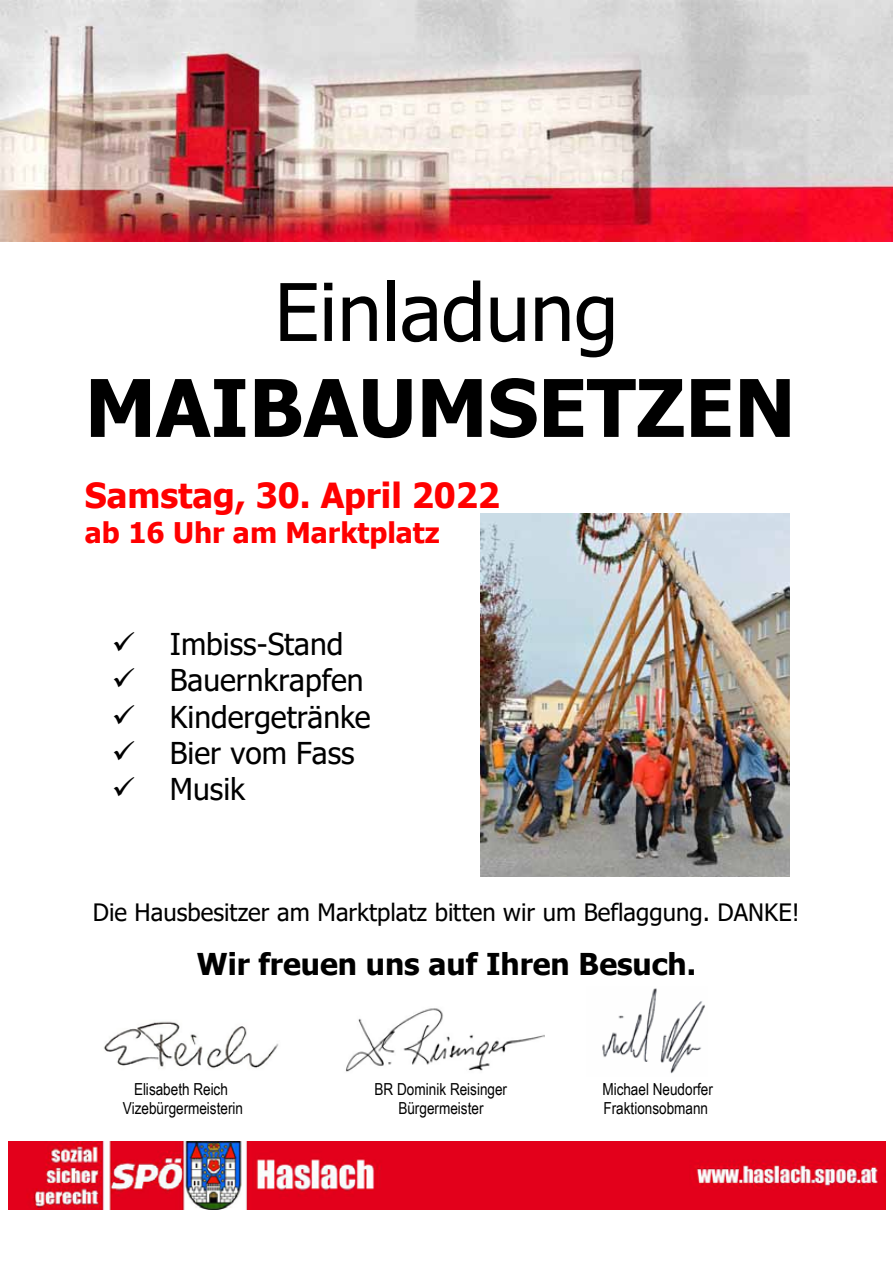
<style>
.page{position:relative;width:893px;height:1263px;background:#fff}
.page>*{position:absolute;margin:0;border:0;box-sizing:border-box;transform-origin:0 0}
.t1{font:700 79.5px "Tahoma";color:#000}
.t2{font:79.5px "Tahoma";color:#000}
.t3{font:700 34.5px "Tahoma";color:#f00}
.t4{font:30px "Tahoma";color:#000}
.t5{font:700 30px "Tahoma";color:#000}
.t6{font:700 28.5px "Tahoma";color:#f00}
.t7{font:24px "Tahoma";color:#000}
.t8{font:16.5px/19.6px "Arial Narrow";color:#000;text-align:center}
</style>
<div class="page">
<img style="left:602px;top:988px;width:103px;height:86px">
<img style="left:8px;top:1142px;width:877px;height:68px">
<img style="left:0;top:0;width:892px;height:242px">
<img style="left:104px;top:1021px;width:175px;height:48px">
<img style="left:346px;top:1008px;width:199px;height:64px">
<img style="left:481px;top:514px;width:308px;height:363px">
<h1 class="t2" style="left:275px;top:259px;width:345px">Einladung</h1>
<h1 class="t1" style="left:85px;top:352px;width:712px">MAIBAUMSETZEN</h1>
<h2 class="t3" style="left:85px;top:471px;width:416px">Samstag, 30. April 2022</h2>
<h3 class="t6" style="left:85px;top:513px;width:356px">ab 16 Uhr am Marktplatz</h3>
<h3 class="t4" style="left:112px;top:624px;width:233px">✓ Imbiss-Stand</h3>
<h3 class="t4" style="left:112px;top:660px;width:253px">✓ Bauernkrapfen</h3>
<h3 class="t4" style="left:112px;top:696px;width:260px">✓ Kindergetränke</h3>
<h3 class="t4" style="left:112px;top:733px;width:244px">✓ Bier vom Fass</h3>
<h3 class="t4" style="left:112px;top:769px;width:135px">✓ Musik</h3>
<h3 class="t7" style="left:93px;top:896px;width:708px">Die Hausbesitzer am Marktplatz bitten wir um Beflaggung. DANKE!</h3>
<h3 class="t5" style="left:197px;top:943px;width:501px">Wir freuen uns auf Ihren Besuch.</h3>
<p class="t8" style="left:123px;top:1078px;width:122px">Elisabeth Reich<br>Vizebürgermeisterin</p>
<p class="t8" style="left:375px;top:1078px;width:134px">BR Dominik Reisinger<br>Bürgermeister</p>
<p class="t8" style="left:602px;top:1078px;width:112px;text-align:left">Michael Neudorfer<br>Fraktionsobmann</p>
</div>
